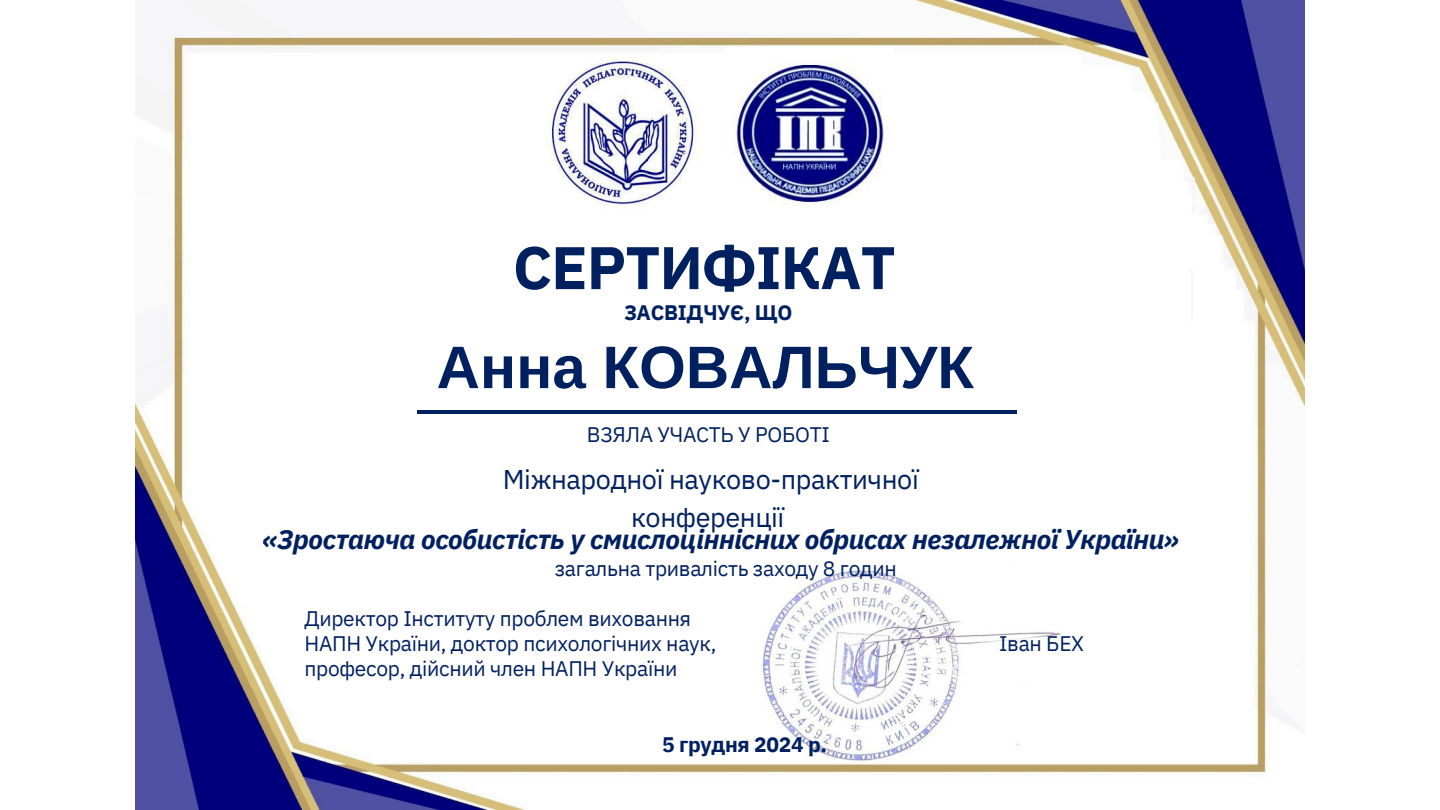
<style>
.page{position:relative;width:1440px;height:810px;background:#fff}
.page>*{position:absolute;margin:0;border:0;box-sizing:border-box;transform-origin:0 0}
.t1{font:700 60px "Arimo";color:#002060}
.t2{font:700 60px "IBM Plex Sans";letter-spacing:-.015em;color:#002060}
.t3{font:italic 700 27px "IBM Plex Sans";letter-spacing:-.015em;color:#002060}
.t4{font:27px/37.1px "IBM Plex Sans";letter-spacing:-.015em;color:#002060;text-align:center}
.t5{font:21px/24.8px "IBM Plex Sans";letter-spacing:-.015em;color:#002060}
.t6{font:700 21px "IBM Plex Sans";letter-spacing:-.015em;color:#002060}
</style>
<div class="page">
<img style="left:135px;top:0;width:1170px;height:810px">
<img style="left:754px;top:564px;width:311px;height:198px">
<hr style="left:417px;top:411px;width:599px;height:3px;background:#002060">
<img style="left:726px;top:48px;width:167px;height:170px">
<img style="left:547px;top:58px;width:151px;height:152px">
<p class="t2" style="left:513px;top:228px;width:384px">СЕРТИФІКАТ</p>
<p class="t6" style="left:624px;top:298px;width:170px">ЗАСВІДЧУЄ, ЩО</p>
<p class="t1" style="left:437px;top:334px;width:539px">Анна КОВАЛЬЧУК</p>
<p class="t5" style="left:587px;top:422px;width:244px">ВЗЯЛА УЧАСТЬ У РОБОТІ</p>
<p class="t4" style="left:503px;top:461px;width:418px">Міжнародної науково-практичної конференції</p>
<h1 class="t3" style="left:262px;top:522px;width:919px">«Зростаюча особистість у смислоціннісних обрисах незалежної України»</h1>
<p class="t5" style="left:555px;top:555px;width:344px">загальна тривалість заходу 8 годин</p>
<p class="t5" style="left:304px;top:606px;width:413px">Директор Інституту проблем виховання<br>НАПН України, доктор психологічних наук, професор, дійсний член НАПН України</p>
<p class="t6" style="left:662px;top:731px;width:166px">5 грудня 2024 р.</p>
<h2 class="t5" style="left:999px;top:631px;width:87px">Іван БЕХ</h2>
</div>
